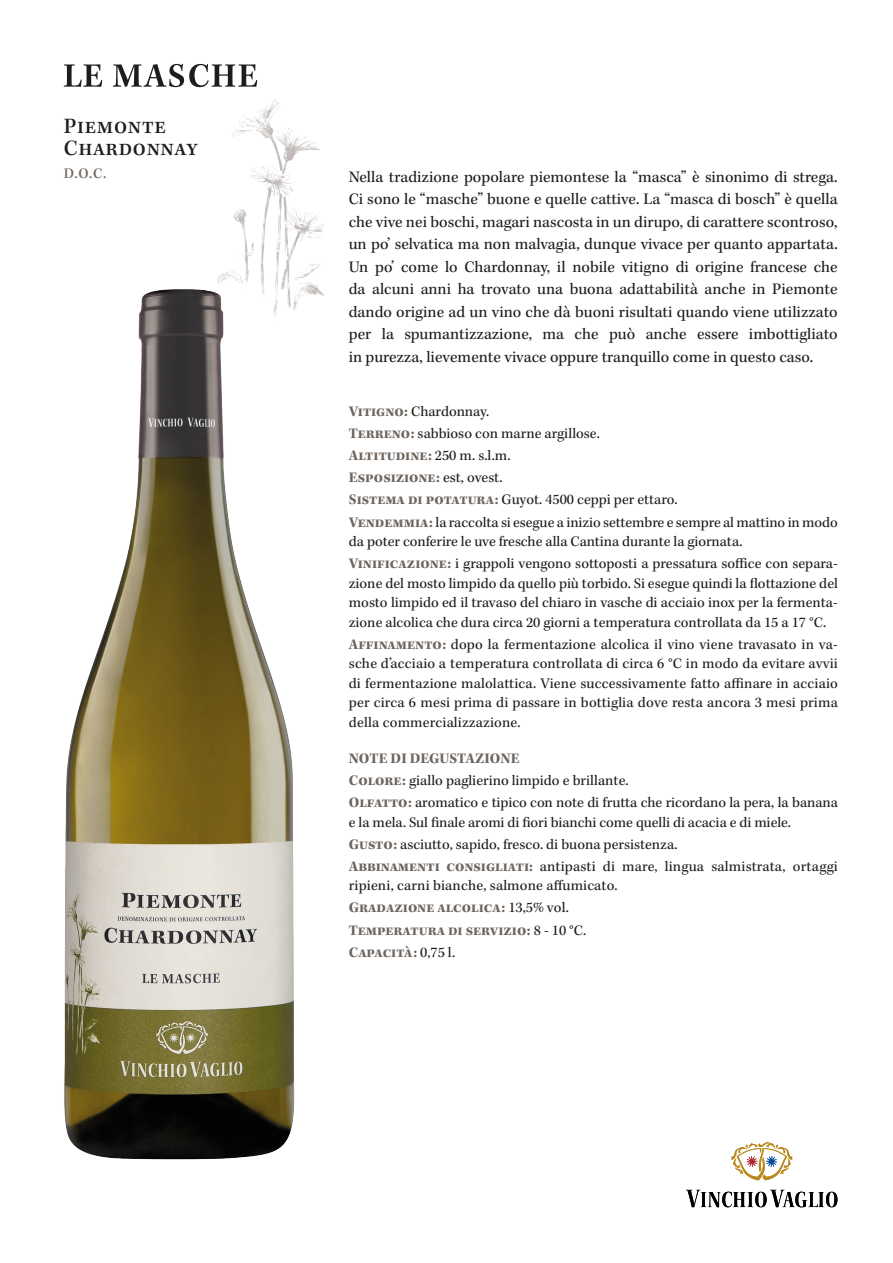
<style>
.page{position:relative;width:893px;height:1263px;background:#fff}
.page>*{position:absolute;margin:0;border:0;box-sizing:border-box;transform-origin:0 0}
.t1{font:500 22.5px/22.5px "Kepler Std";letter-spacing:.03em;color:#1d1d1b}
.t2{font:16.5px/22.5px "Kepler Std";color:#1d1d1b;text-align:justify}
.t3{font:15px/22px "Kepler Std";color:#1d1d1b}
.t4{font:500 15px "Kepler Std";color:#6e655e}
.s1{font-weight:700;color:#6e655e}
</style>
<div class="page">
<svg style="left:686px;top:1190px;width:151px;height:17px"></svg>
<svg style="left:731px;top:1142px;width:62px;height:38px"></svg>
<img style="left:232px;top:80px;width:93px;height:181px">
<img style="left:64px;top:261px;width:260px;height:899px">
<svg style="left:64px;top:64px;width:38px;height:23px"></svg>
<svg style="left:113px;top:64px;width:144px;height:23px"></svg>
<h1 class="t1" style="left:64px;top:115px;width:135px">Piemonte<br>Chardonnay</h1>
<p class="t4" style="left:64px;top:165px;width:44px">D.O.C.</p>
<p class="t2" style="left:349px;top:166px;width:491px">Nella tradizione popolare piemontese la “masca” è sinonimo di strega.<br>Ci sono le “masche” buone e quelle cattive. La “masca di bosch” è quella che vive nei boschi, magari nascosta in un dirupo, di carattere scontroso, un po’ selvatica ma non malvagia, dunque vivace per quanto appartata.<br>Un po’ come lo Chardonnay, il nobile vitigno di origine francese che da alcuni anni ha trovato una buona adattabilità anche in Piemonte dando origine ad un vino che dà buoni risultati quando viene utilizzato per la spumantizzazione, ma che può anche essere imbottigliato in purezza, lievemente vivace oppure tranquillo come in questo caso.</p>
<p class="t3" style="left:349px;top:401px;width:491px"><span class="s1">Vitigno:</span> Chardonnay.<br><span class="s1">Terreno:</span> sabbioso con marne argillose.<br><span class="s1">Altitudine:</span> 250 m. s.l.m.<br><span class="s1">Esposizione:</span> est, ovest.<br><span class="s1">Sistema di potatura:</span> Guyot. 4500 ceppi per ettaro.<br><span class="s1">Vendemmia:</span> la raccolta si esegue a inizio settembre e sempre al mattino in modo</p>
<p class="t3" style="left:349px;top:531px;width:490px">da poter conferire le uve fresche alla Cantina durante la giornata.<br><span class="s1">Vinificazione:</span> i grappoli vengono sottoposti a pressatura soffice con separa-</p>
<p class="t3" style="left:349px;top:574px;width:491px;line-height:19.5px;text-align:justify">zione del mosto limpido da quello più torbido. Si esegue quindi la flottazione del mosto limpido ed il travaso del chiaro in vasche di acciaio inox per la fermenta&shy;zione alcolica che dura circa 20 giorni a temperatura controllata da 15 a 17 °C.</p>
<p class="t3" style="left:349px;top:635px;width:490px;line-height:19.5px;text-align:justify"><span class="s1">Affinamento:</span> dopo la fermentazione alcolica il vino viene travasato in va&shy;sche d’acciaio a temperatura controllata di circa 6 °C in modo da evitare avvii di fermentazione malolattica. Viene successivamente fatto affinare in acciaio per circa 6 mesi prima di passare in bottiglia dove resta ancora 3 mesi prima della commercializzazione.</p>
<p class="t3" style="left:349px;top:748px;width:490px"><span class="s1">NOTE DI DEGUSTAZIONE<br>Colore:</span> giallo paglierino limpido e brillante.<br><span class="s1">Olfatto:</span> aromatico e tipico con note di frutta che ricordano la pera, la banana</p>
<p class="t3" style="left:349px;top:812px;width:490px">e la mela. Sul finale aromi di fiori bianchi come quelli di acacia e di miele.<br><span class="s1">Gusto:</span> asciutto, sapido, fresco. di buona persistenza.<br><span class="s1">Abbinamenti consigliati:</span> antipasti di mare, lingua salmistrata, ortaggi</p>
<p class="t3" style="left:349px;top:875px;width:270px">ripieni, carni bianche, salmone affumicato.<br><span class="s1">Gradazione alcolica:</span> 13,5% vol.<br><span class="s1">Temperatura di servizio:</span> 8 - 10 °C.<br><span class="s1">Capacità:</span> 0,75 l.</p>
</div>
